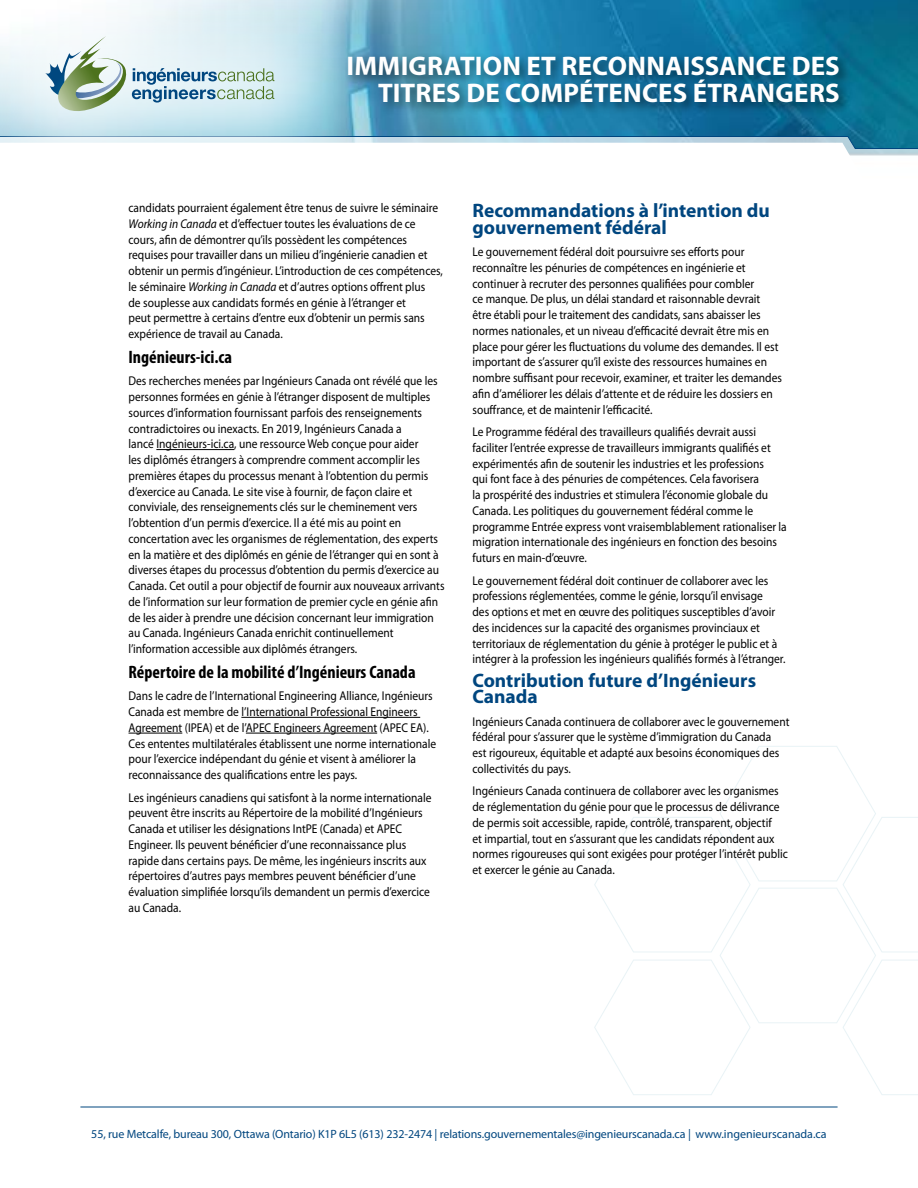
<style>
.page{position:relative;width:918px;height:1188px;background:#fff}
.page>*{position:absolute;margin:0;border:0;box-sizing:border-box;transform-origin:0 0}
.t1{font:700 27px/27px "Myriad Pro";letter-spacing:.005em;color:#fff;text-align:right}
.t2{font:700 19.5px/16.5px "Myriad Pro";color:#00467f}
.t3{font:700 condensed 18px "Myriad Pro";color:#000}
.t4{font:12.75px/15.8px "Myriad Pro";color:#000;scale:.9 1}
.t5{font:12px "Myriad Pro";letter-spacing:-.01em;color:#00467f}
.s1{font-style:italic}
</style>
<div class="page">
<img style="left:80px;top:0;width:838px;height:1107px">
<svg style="left:80px;top:176px;width:795px;height:80px"></svg>
<svg style="left:850px;top:235px;width:68px;height:117px"></svg>
<svg style="left:382px;top:136px;width:536px;height:40px"></svg>
<svg style="left:594px;top:745px;width:324px;height:350px"></svg>
<hr style="left:156px;top:449px;width:78px;height:1px;background:#000">
<hr style="left:241px;top:717px;width:179px;height:1px;background:#000">
<hr style="left:129px;top:733px;width:53px;height:1px;background:#000">
<hr style="left:246px;top:733px;width:131px;height:1px;background:#000">
<div style="left:0;top:0;width:382px;height:219px;background:#fff;opacity:.75"></div>
<svg style="left:45px;top:36px;width:229px;height:78px;background:#c4d9d9"></svg>
<hr style="left:80px;top:1107px;width:758px;height:1px;background:#00467f">
<div style="left:345px;top:53px;width:507px;height:62px;background:#000;opacity:.52"></div>
<h1 class="t1" style="left:346px;top:53px;width:495px">IMMIGRATION ET RECONNAISSANCE DES<br>TITRES DE COMPÉTENCES ÉTRANGERS</h1>
<p class="t4" style="left:129px;top:200px;width:351px">candidats pourraient également être tenus de suivre le séminaire <span class="s1">Working in Canada</span> et d’effectuer toutes les évaluations de ce cours, afin de démontrer qu’ils possèdent les compétences requises pour travailler dans un milieu d’ingénierie canadien et obtenir un permis d’ingénieur. L’introduction de ces compétences, le séminaire <span class="s1">Working in Canada</span> et d’autres options offrent plus<br>de souplesse aux candidats formés en génie à l’étranger et<br>peut permettre à certains d’entre eux d’obtenir un permis sans expérience de travail au Canada.</p>
<h3 class="t3" style="left:129px;top:346px;width:105px">Ingénieurs-ici.ca</h3>
<p class="t4" style="left:129px;top:373px;width:353px">Des recherches menées par Ingénieurs Canada ont révélé que les personnes formées en génie à l’étranger disposent de multiples sources d’information fournissant parfois des renseignements contradictoires ou inexacts. En 2019, Ingénieurs Canada a<br>lancé Ingénieurs-ici.ca, une ressource Web conçue pour aider<br>les diplômés étrangers à comprendre comment accomplir les premières étapes du processus menant à l’obtention du permis d’exercice au Canada. Le site vise à fournir, de façon claire et conviviale, des renseignements clés sur le cheminement vers l’obtention d’un permis d’exercice. Il a été mis au point en concertation avec les organismes de réglementation, des experts en la matière et des diplômés en génie de l’étranger qui en sont à diverses étapes du processus d’obtention du permis d’exercice au Canada. Cet outil a pour objectif de fournir aux nouveaux arrivants de l’information sur leur formation de premier cycle en génie afin de les aider à prendre une décision concernant leur immigration au Canada. Ingénieurs Canada enrichit continuellement l’information accessible aux diplômés étrangers.</p>
<h3 class="t3" style="left:129px;top:661px;width:289px">Répertoire de la mobilité d’Ingénieurs Canada</h3>
<p class="t4" style="left:129px;top:688px;width:343px">Dans le cadre de l’International Engineering Alliance, Ingénieurs Canada est membre de l’International Professional Engineers Agreement (IPEA) et de l’APEC Engineers Agreement (APEC EA).<br>Ces ententes multilatérales établissent une norme internationale pour l’exercice indépendant du génie et visent à améliorer la reconnaissance des qualifications entre les pays.</p>
<p class="t4" style="left:129px;top:790px;width:338px">Les ingénieurs canadiens qui satisfont à la norme internationale peuvent être inscrits au Répertoire de la mobilité d’Ingénieurs Canada et utiliser les désignations IntPE (Canada) et APEC Engineer. Ils peuvent bénéficier d’une reconnaissance plus rapide dans certains pays. De même, les ingénieurs inscrits aux répertoires d’autres pays membres peuvent bénéficier d’une évaluation simplifiée lorsqu’ils demandent un permis d’exercice au Canada.</p>
<h2 class="t2" style="left:472px;top:203px;width:299px">Recommandations à l’intention du gouvernement fédéral</h2>
<p class="t4" style="left:472px;top:244px;width:345px">Le gouvernement fédéral doit poursuivre ses efforts pour reconnaître les pénuries de compétences en ingénierie et continuer à recruter des personnes qualifiées pour combler<br>ce manque. De plus, un délai standard et raisonnable devrait être établi pour le traitement des candidats, sans abaisser les normes nationales, et un niveau d’efficacité devrait être mis en place pour gérer les fluctuations du volume des demandes. Il est important de s’assurer qu’il existe des ressources humaines en nombre suffisant pour recevoir, examiner, et traiter les demandes afin d’améliorer les délais d’attente et de réduire les dossiers en souffrance, et de maintenir l’efficacité.</p>
<p class="t4" style="left:472px;top:424px;width:351px">Le Programme fédéral des travailleurs qualifiés devrait aussi faciliter l’entrée expresse de travailleurs immigrants qualifiés et expérimentés afin de soutenir les industries et les professions<br>qui font face à des pénuries de compétences. Cela favorisera<br>la prospérité des industries et stimulera l’économie globale du Canada. Les politiques du gouvernement fédéral comme le programme Entrée express vont vraisemblablement rationaliser la migration internationale des ingénieurs en fonction des besoins futurs en main-d’œuvre.</p>
<p class="t4" style="left:472px;top:573px;width:349px">Le gouvernement fédéral doit continuer de collaborer avec les professions réglementées, comme le génie, lorsqu’il envisage<br>des options et met en œuvre des politiques susceptibles d’avoir des incidences sur la capacité des organismes provinciaux et territoriaux de réglementation du génie à protéger le public et à intégrer à la profession les ingénieurs qualifiés formés à l’étranger.</p>
<h2 class="t2" style="left:472px;top:672px;width:285px">Contribution future d’Ingénieurs<br>Canada</h2>
<p class="t4" style="left:472px;top:714px;width:354px">Ingénieurs Canada continuera de collaborer avec le gouvernement fédéral pour s’assurer que le système d’immigration du Canada<br>est rigoureux, équitable et adapté aux besoins économiques des collectivités du pays.</p>
<p class="t4" style="left:472px;top:783px;width:352px">Ingénieurs Canada continuera de collaborer avec les organismes de réglementation du génie pour que le processus de délivrance de permis soit accessible, rapide, contrôlé, transparent, objectif<br>et impartial, tout en s’assurant que les candidats répondent aux normes rigoureuses qui sont exigées pour protéger l’intérêt public et exercer le génie au Canada.</p>
<p class="t5" style="left:91px;top:1127px;width:737px">55, rue Metcalfe, bureau 300, Ottawa (Ontario) K1P 6L5 (613) 232-2474 | relations.gouvernementales@ingenieurscanada.ca | www.ingenieurscanada.ca</p>
</div>
